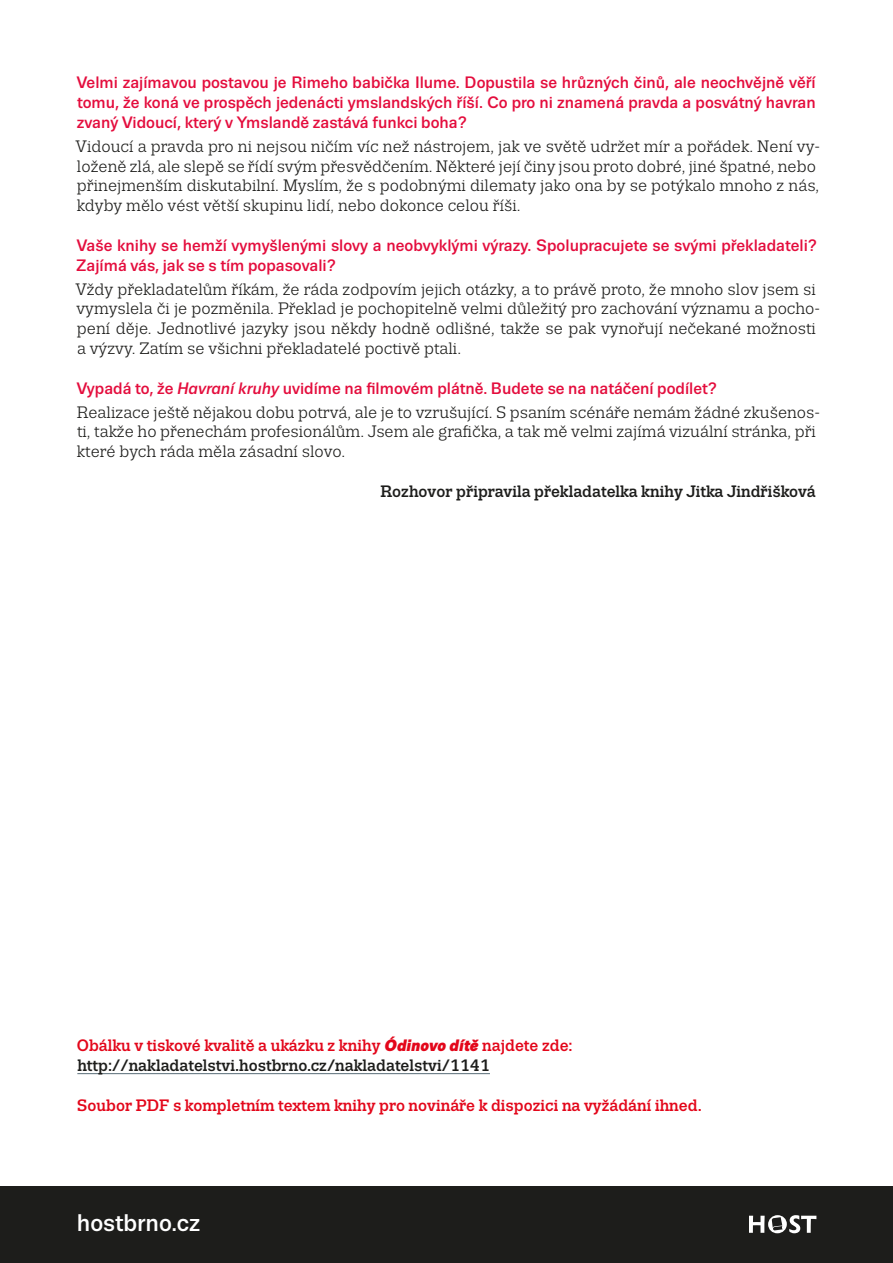
<style>
.page{position:relative;width:893px;height:1263px;background:#fff}
.page>*{position:absolute;margin:0;border:0;box-sizing:border-box;transform-origin:0 0}
.t1{font:500 24px "Trivia Sans";color:#fff}
.Text{font:16.5px/19.8px "Trivia Slab";color:#1d1d1b}
.Otázka{font:500 16.5px/19.8px "Trivia Sans";color:#e40d3d;text-align:justify}
.Text-2{font:500 16.5px/19.8px "Trivia Slab";color:#1d1d1b}
.Text-3{font:500 16.5px "Trivia Slab";color:#e3061a}
.s1{font-style:italic}
.s2{color:#e3061a}
.s3{font-family:"Trivia Sans";font-weight:900;font-style:italic;color:#e3061a}
</style>
<div class="page">
<div style="left:0;top:1186px;width:893px;height:77px;background:#1d1d1b"></div>
<svg style="left:749px;top:1215px;width:67px;height:18px"></svg>
<hr style="left:77px;top:1073px;width:413px;height:1px;background:#586c77">
<p class="Otázka" style="left:77px;top:73px;width:740px">Velmi zajímavou postavou je Rimeho babička Ilume. Dopustila se hrůzných činů, ale neochvějně věří tomu, že koná ve prospěch jedenácti ymslandských říší. Co pro ni znamená pravda a posvátný havran zvaný Vidoucí, který v Ymslandě zastává funkci boha?</p>
<p class="Text" style="left:76px;top:136px;width:746px">Vidoucí a pravda pro ni nejsou ničím víc než nástrojem, jak ve světě udržet mír a pořádek. Není vy&shy;loženě zlá, ale slepě se řídí svým přesvědčením. Některé její činy jsou proto dobré, jiné špatné, nebo přinejmenším diskutabilní. Myslím, že s podobnými dilematy jako ona by se potýkalo mnoho z nás, kdyby mělo vést větší skupinu lidí, nebo dokonce celou říši.</p>
<p class="Otázka" style="left:76px;top:236px;width:742px">Vaše knihy se hemží vymyšlenými slovy a neobvyklými výrazy. Spolupracujete se svými překladateli?<br>Zajímá vás, jak se s tím popasovali?</p>
<p class="Text" style="left:76px;top:279px;width:746px">Vždy překladatelům říkám, že ráda zodpovím jejich otázky, a to právě proto, že mnoho slov jsem si vymyslela či je pozměnila. Překlad je pochopitelně velmi důležitý pro zachování významu a pocho&shy;pení děje. Jednotlivé jazyky jsou někdy hodně odlišné, takže se pak vynořují nečekané možnosti a výzvy. Zatím se všichni překladatelé poctivě ptali.</p>
<p class="Otázka" style="left:77px;top:378px;width:642px">Vypadá to, že <span class="s1">Havraní kruhy</span> uvidíme na filmovém plátně. Budete se na natáčení podílet?</p>
<p class="Text" style="left:77px;top:402px;width:745px">Realizace ještě nějakou dobu potrvá, ale je to vzrušující. S psaním scénáře nemám žádné zkušenos&shy;ti, takže ho přenechám profesionálům. Jsem ale grafička, a tak mě velmi zajímá vizuální stránka, při které bych ráda měla zásadní slovo.</p>
<p class="Text-2" style="left:380px;top:482px;width:437px">Rozhovor připravila překladatelka knihy Jitka Jindřišková</p>
<p class="Text-2" style="left:77px;top:1036px;width:497px"><span class="s2">Obálku v tiskové kvalitě a ukázku z knihy</span> <span class="s3">Ódinovo dítě</span> <span class="s2">najdete zde: </span>http://nakladatelstvi.hostbrno.cz/nakladatelstvi/1141</p>
<p class="Text-3" style="left:77px;top:1096px;width:626px">Soubor PDF s kompletním textem knihy pro novináře k dispozici na vyžádání ihned.</p>
<h1 class="t1" style="left:77px;top:1210px;width:125px">hostbrno.cz</h1>
</div>
